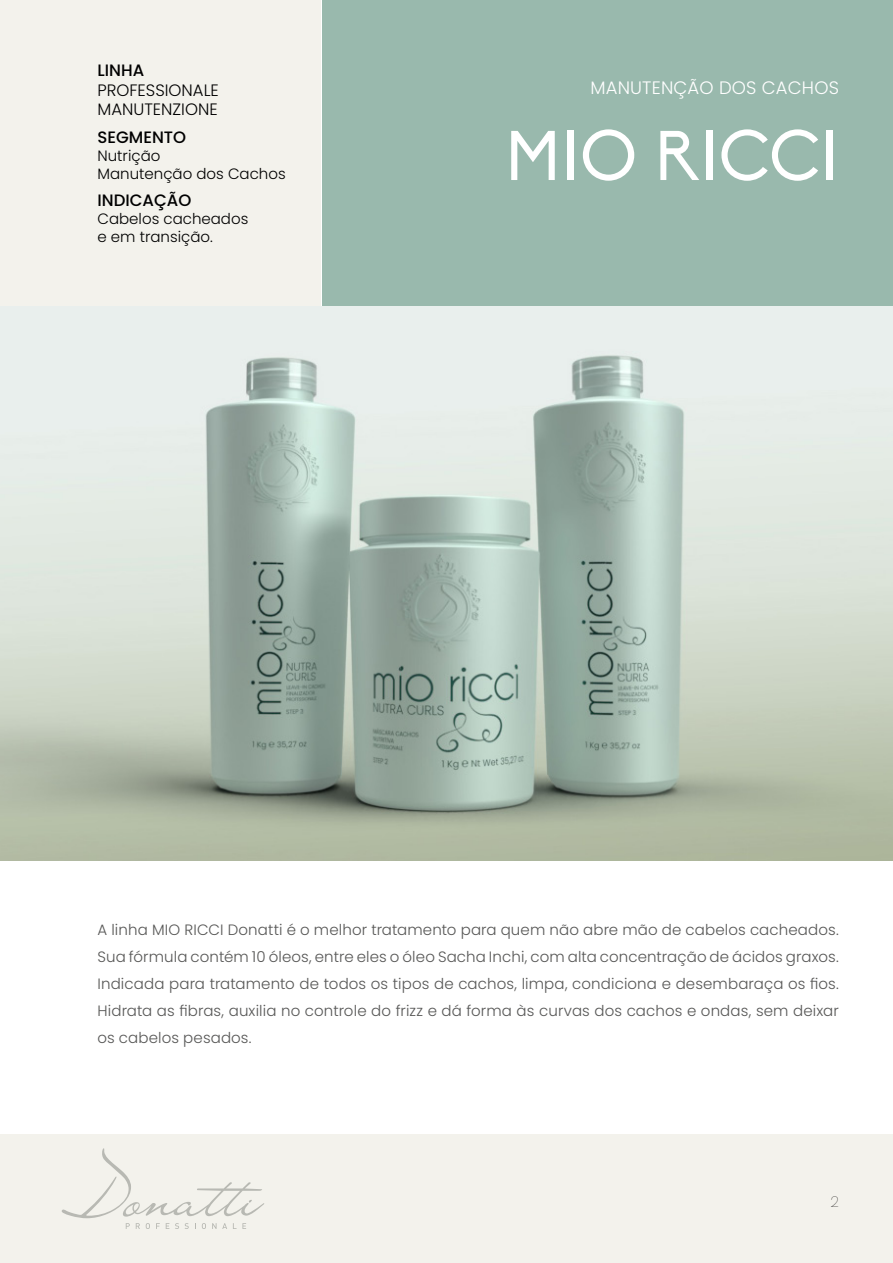
<style>
.page{position:relative;width:893px;height:1263px;background:#fff}
.page>*{position:absolute;margin:0;border:0;box-sizing:border-box;transform-origin:0 0}
.t1{font:69px "Biko";color:#fff}
.t2{font:300 18px "Poppins";letter-spacing:.01em;color:#fff}
.t3{font:300 16.5px/19.8px "Poppins";color:#000}
.t4{font:500 16.5px "Poppins";color:#000}
.t5{font:300 15px/27px "Poppins";letter-spacing:.01em;color:#575756;text-align:justify}
.t6{font:300 15px/18px "Poppins";color:#000}
.t7{font:100 15px "Poppins";color:#000}
</style>
<div class="page">
<div style="left:0;top:1134px;width:323px;height:129px;background:#f3f2ec"></div>
<div style="left:0;top:0;width:321px;height:306px;background:#f3f2ec"></div>
<div style="left:323px;top:1134px;width:570px;height:129px;background:#f3f2ec"></div>
<svg style="left:62px;top:1148px;width:202px;height:81px"></svg>
<div style="left:331px;top:0;width:562px;height:306px;background:#99b9ad"></div>
<img style="left:0;top:306px;width:893px;height:554px">
<p class="t4" style="left:98px;top:60px;width:48px">LINHA</p>
<p class="t3" style="left:98px;top:80px;width:123px">PROFESSIONALE<br>MANUTENZIONE</p>
<p class="t4" style="left:98px;top:127px;width:90px">SEGMENTO</p>
<p class="t6" style="left:98px;top:147px;width:190px">Nutrição<br>Manutenção dos Cachos</p>
<p class="t4" style="left:98px;top:191px;width:95px">INDICAÇÃO</p>
<p class="t6" style="left:98px;top:210px;width:152px">Cabelos cacheados e em transição.</p>
<p class="t2" style="left:590px;top:77px;width:250px">MANUTENÇÃO DOS CACHOS</p>
<h1 class="t1" style="left:505px;top:117px;width:336px">MIO RICCI</h1>
<p class="t5" style="left:98px;top:916px;width:743px">A linha MIO RICCI Donatti é o melhor tratamento para quem não abre mão de cabelos cacheados.<br>Sua fórmula contém 10 óleos, entre eles o óleo Sacha Inchi, com alta concentração de ácidos graxos.<br>Indicada para tratamento de todos os tipos de cachos, limpa, condiciona e desembaraça os fios.<br>Hidrata as fibras, auxilia no controle do frizz e dá forma às curvas dos cachos e ondas, sem deixar os cabelos pesados.</p>
<p class="t7" style="left:830px;top:1193px;width:10px">2</p>
</div>
